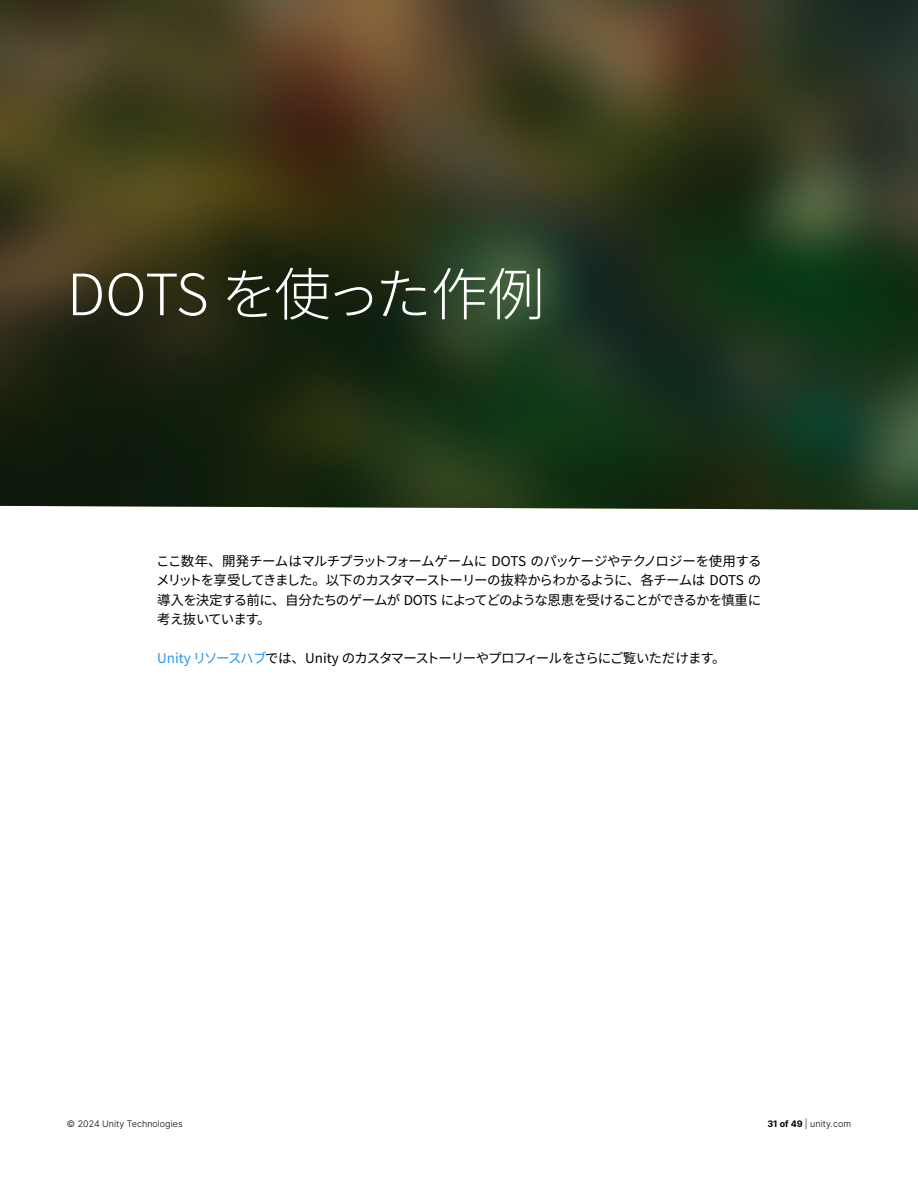
<style>
.page{position:relative;width:918px;height:1188px;background:#fff}
.page>*{position:absolute;margin:0;border:0;box-sizing:border-box;transform-origin:0 0}
.t1{font:300 57px "Noto Sans CJ Kjp";letter-spacing:-.035em;color:#fff}
.t2{font:13.5px/19.5px "Noto Sans CJ Kjp";letter-spacing:-.07em;color:#000;text-align:justify}
.t3{font:300 9px "Inter";color:#000}
.s1{color:#2196f3}
.s2{font-weight:700}
</style>
<div class="page">
<svg style="left:0;top:0;width:918px;height:510px;background:#2e361c"></svg>
<h1 class="t1" style="left:67px;top:262px;width:479px">DOTS を使った作例</h1>
<p class="t2" style="left:156px;top:551px;width:607px">ここ数年、開発チームはマルチプラットフォームゲームに DOTS のパッケージやテクノロジーを使用するメリットを享受してきました。以下のカスタマーストーリーの抜粋からわかるように、各チームは DOTS の導入を決定する前に、自分たちのゲームが DOTS によってどのような恩恵を受けることができるかを慎重に考え抜いています。</p>
<p class="t2" style="left:157px;top:649px;width:570px"><span class="s1">Unity リソースハブ</span>では、Unity のカスタマーストーリーやプロフィールをさらにご覧いただけます。</p>
<p class="t3" style="left:67px;top:1118px;width:117px">© 2024 Unity Technologies</p>
<p class="t3" style="left:767px;top:1118px;width:85px"><span class="s2">31 of 49</span> | unity.com</p>
</div>
